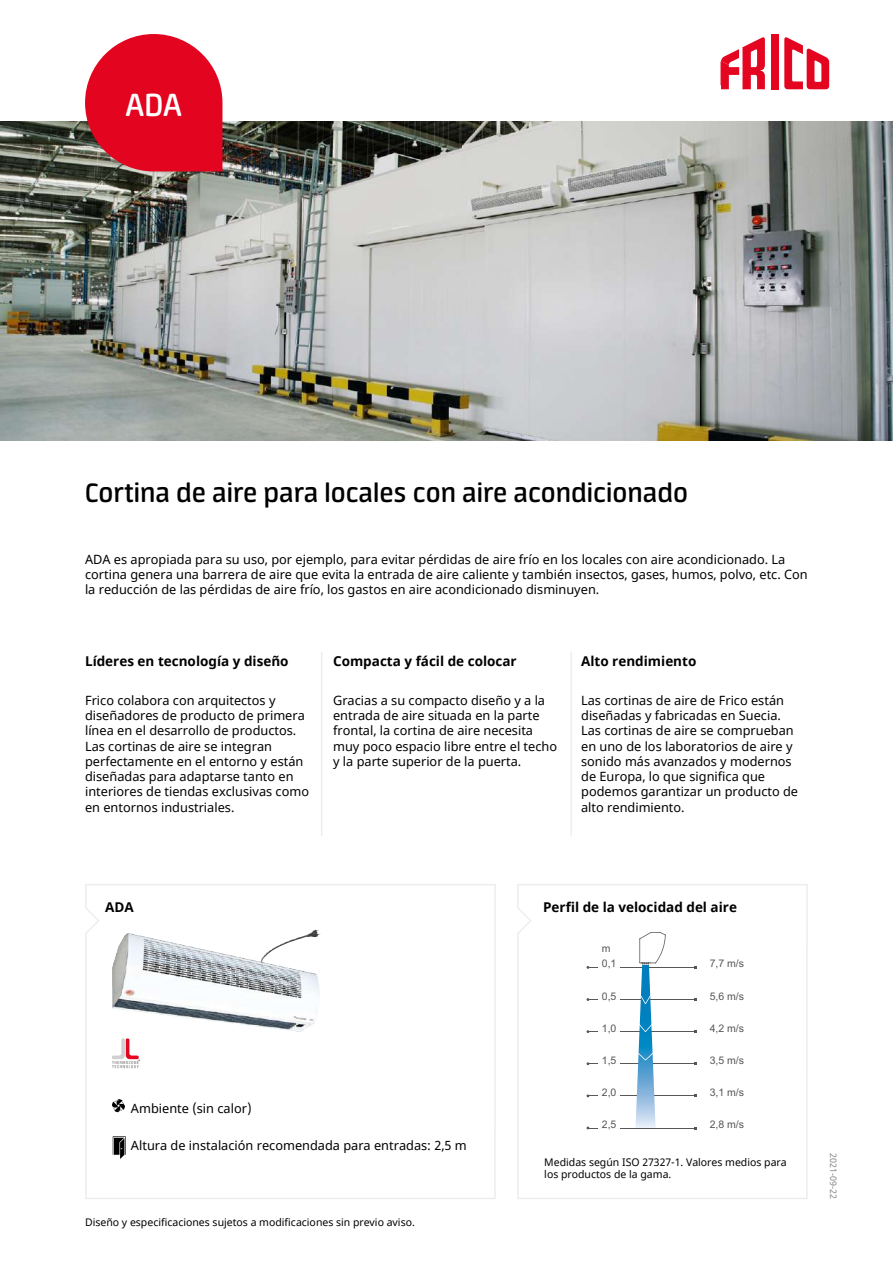
<style>
.page{position:relative;width:893px;height:1263px;background:#fff}
.page>*{position:absolute;margin:0;border:0;box-sizing:border-box;transform-origin:0 0}
.t1{font:600 36px "Neuron";color:#fff}
.t2{font:600 30px "Neuron";color:#000}
.t3{font:700 13.5px "Noto Sans";color:#000}
.t4{font:12.75px/15.3px "Noto Sans";color:#000}
.t5{font:10.5px/12.6px "Noto Sans";color:#000}
.t6{font:10.5px "Arial";color:#575756}
.t7{font:9px "Noto Sans";color:#878787}
</style>
<div class="page">
<svg style="left:85px;top:884px;width:411px;height:315px"></svg>
<img style="left:0;top:121px;width:893px;height:319px">
<img style="left:128px;top:930px;width:184px;height:31px">
<svg style="left:85px;top:34px;width:137px;height:137px;background:#e0253b"></svg>
<div style="left:771px;top:34px;width:7px;height:55px;background:#e40520"></div>
<svg style="left:784px;top:37px;width:45px;height:52px"></svg>
<svg style="left:721px;top:37px;width:44px;height:52px"></svg>
<svg style="left:112px;top:1038px;width:28px;height:30px"></svg>
<svg style="left:112px;top:1099px;width:13px;height:13px"></svg>
<hr style="left:321px;top:652px;width:1px;height:184px;background:#ededed">
<hr style="left:570px;top:652px;width:2px;height:184px;background:#ededed">
<svg style="left:517px;top:884px;width:291px;height:315px"></svg>
<svg style="left:113px;top:1136px;width:13px;height:23px"></svg>
<h1 class="t1" style="left:126px;top:85px;width:58px">ADA</h1>
<h2 class="t2" style="left:85px;top:476px;width:604px">Cortina de aire para locales con aire acondicionado</h2>
<p class="t4" style="left:85px;top:552px;width:724px">ADA es apropiada para su uso, por ejemplo, para evitar pérdidas de aire frío en los locales con aire acondicionado. La cortina genera una barrera de aire que evita la entrada de aire caliente y también insectos, gases, humos, polvo, etc. Con la reducción de las pérdidas de aire frío, los gastos en aire acondicionado disminuyen.</p>
<p class="t3" style="left:85px;top:652px;width:205px">Líderes en tecnología y diseño</p>
<p class="t4" style="left:85px;top:693px;width:225px">Frico colabora con arquitectos y diseñadores de producto de primera línea en el desarrollo de productos.<br>Las cortinas de aire se integran perfectamente en el entorno y están diseñadas para adaptarse tanto en interiores de tiendas exclusivas como en entornos industriales.</p>
<p class="t3" style="left:333px;top:652px;width:185px">Compacta y fácil de colocar</p>
<p class="t4" style="left:333px;top:693px;width:225px">Gracias a su compacto diseño y a la entrada de aire situada en la parte frontal, la cortina de aire necesita muy poco espacio libre entre el techo y la parte superior de la puerta.</p>
<p class="t3" style="left:581px;top:652px;width:117px">Alto rendimiento</p>
<p class="t4" style="left:581px;top:693px;width:218px">Las cortinas de aire de Frico están diseñadas y fabricadas en Suecia.<br>Las cortinas de aire se comprueban en uno de los laboratorios de aire y sonido más avanzados y modernos de Europa, lo que significa que podemos garantizar un producto de alto rendimiento.</p>
<p class="t3" style="left:105px;top:897px;width:30px">ADA</p>
<p class="t4" style="left:131px;top:1101px;width:122px">Ambiente (sin calor)</p>
<p class="t4" style="left:131px;top:1138px;width:337px">Altura de instalación recomendada para entradas: 2,5 m</p>
<p class="t5" style="left:85px;top:1216px;width:331px">Diseño y especificaciones sujetos a modificaciones sin previo aviso.</p>
<p class="t3" style="left:543px;top:897px;width:195px">Perfil de la velocidad del aire</p>
<p class="t6" style="left:602px;top:941px;width:10px">m</p>
<p class="t6" style="left:602px;top:957px;width:16px">0,1</p>
<p class="t6" style="left:602px;top:989px;width:16px">0,5</p>
<p class="t6" style="left:602px;top:1021px;width:16px">1,0</p>
<p class="t6" style="left:602px;top:1053px;width:16px">1,5</p>
<p class="t6" style="left:602px;top:1085px;width:16px">2,0</p>
<p class="t6" style="left:602px;top:1117px;width:16px">2,5</p>
<p class="t6" style="left:710px;top:957px;width:36px">7,7 m/s</p>
<p class="t6" style="left:710px;top:989px;width:36px">5,6 m/s</p>
<p class="t6" style="left:710px;top:1021px;width:36px">4,2 m/s</p>
<p class="t6" style="left:710px;top:1053px;width:36px">3,5 m/s</p>
<p class="t6" style="left:710px;top:1085px;width:36px">3,1 m/s</p>
<p class="t6" style="left:710px;top:1117px;width:36px">2,8 m/s</p>
<p class="t5" style="left:544px;top:1156px;width:244px">Medidas según ISO 27327-1. Valores medios para los productos de la gama.</p>
<p class="t7" style="left:840px;top:1153px;width:47px;rotate:90deg">2021-09-22</p>
</div>
